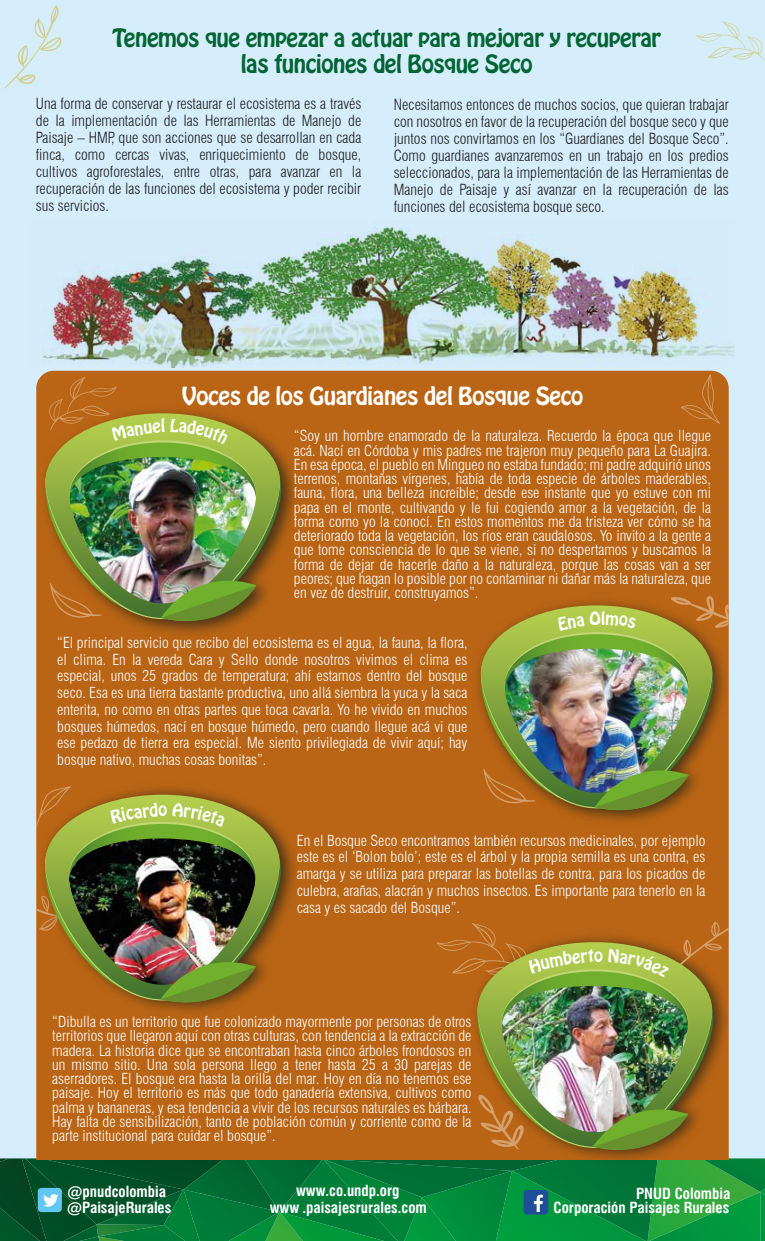
<style>
.page{position:relative;width:765px;height:1241px;background:#fff}
.page>*{position:absolute;margin:0;border:0;box-sizing:border-box;transform-origin:0 0}
.t1{font:22.25px/25.1px "Hobo Std";letter-spacing:-.02em;color:#006533;text-align:center}
.t2{font:22px "Hobo Std";letter-spacing:-.02em;color:#fff}
.t3{font:16.12px "Hobo Std";color:#fff}
.t4{font:15.88px "Hobo Std";color:#fff}
.t5{font:300 condensed 15px/16.9px "Swiss 721 BT";color:#1d1d1b;text-align:justify}
.t6{font:700 condensed 15px "Swiss 721 BT";color:#fff}
.t7{font:300 condensed 14.88px/14.2px "Swiss 721 BT";color:#fff;text-align:justify}
</style>
<div class="page">
<div style="left:0;top:0;width:765px;height:1240px;background:#d6edfc"></div>
<img style="left:42px;top:226px;width:692px;height:141px">
<svg style="left:4px;top:5px;width:58px;height:84px"></svg>
<div style="left:36px;top:370px;width:693px;height:721px;background:#ba6515"></div>
<div style="left:36px;top:372px;width:297px;height:298px;background:#ba6515"></div>
<div style="left:440px;top:564px;width:289px;height:294px;background:#ba6515"></div>
<img style="left:438px;top:898px;width:291px;height:193px">
<svg style="left:671px;top:594px;width:58px;height:54px"></svg>
<svg style="left:681px;top:374px;width:39px;height:50px"></svg>
<img style="left:45px;top:413px;width:235px;height:205px">
<img style="left:161px;top:562px;width:95px;height:73px">
<img style="left:481px;top:605px;width:231px;height:202px">
<img style="left:595px;top:752px;width:94px;height:72px">
<img style="left:478px;top:941px;width:234px;height:150px">
<div style="left:36px;top:750px;width:296px;height:298px;background:#ba6515"></div>
<img style="left:45px;top:794px;width:235px;height:205px">
<img style="left:160px;top:943px;width:96px;height:74px">
<svg style="left:696px;top:21px;width:69px;height:41px"></svg>
<svg style="left:0;top:1091px;width:765px;height:149px"></svg>
<div style="left:557px;top:611px;width:79px;height:19px;background:#b0ca4d"></div>
<svg style="left:48px;top:376px;width:182px;height:68px"></svg>
<svg style="left:110px;top:802px;width:116px;height:25px"></svg>
<svg style="left:437px;top:922px;width:157px;height:56px"></svg>
<svg style="left:608px;top:914px;width:121px;height:87px"></svg>
<h1 class="t1" style="left:113px;top:26px;width:550px">Tenemos que empezar a actuar para mejorar y recuperar las funciones del Bosque Seco</h1>
<p class="t5" style="left:36px;top:95px;width:327px">Una forma de conservar y restaurar el ecosistema es a través de la implementación de las Herramientas de Manejo de Paisaje – HMP, que son acciones que se desarrollan en cada finca, como cercas vivas, enriquecimiento de bosque, cultivos agroforestales, entre otras, para avanzar en la recuperación de las funciones del ecosistema y poder recibir sus servicios.</p>
<p class="t5" style="left:394px;top:96px;width:337px">Necesitamos entonces de muchos socios, que quieran trabajar con nosotros en favor de la recuperación del bosque seco y que juntos nos convirtamos en los “Guardianes del Bosque Seco”.<br>Como guardianes avanzaremos en un trabajo en los predios seleccionados, para la implementación de las Herramientas de Manejo de Paisaje y así avanzar en la recuperación de las funciones del ecosistema bosque seco.</p>
<h2 class="t2" style="left:182px;top:381px;width:403px">Voces de los Guardianes del Bosque Seco</h2>
<p class="t7" style="left:294px;top:429px;width:419px">“Soy un hombre enamorado de la naturaleza. Recuerdo la época que llegue acá. Nací en Córdoba y mis padres me trajeron muy pequeño para La Guajira.<br>En esa época, el pueblo en Mingueo no estaba fundado; mi padre adquirió unos terrenos, montañas vírgenes, había de toda especie de árboles maderables, fauna, flora, una belleza increíble; desde ese instante que yo estuve con mi papa en el monte, cultivando y le fui cogiendo amor a la vegetación, de la forma como yo la conocí. En estos momentos me da tristeza ver cómo se ha deteriorado toda la vegetación, los ríos eran caudalosos. Yo invito a la gente a que tome consciencia de lo que se viene, si no despertamos y buscamos la forma de dejar de hacerle daño a la naturaleza, porque las cosas van a ser peores; que hagan lo posible por no contaminar ni dañar más la naturaleza, que en vez de destruir, construyamos”.</p>
<p class="t7" style="left:57px;top:634px;width:412px;line-height:16.8px">“El principal servicio que recibo del ecosistema es el agua, la fauna, la flora, el clima. En la vereda Cara y Sello donde nosotros vivimos el clima es especial, unos 25 grados de temperatura; ahí estamos dentro del bosque seco. Esa es una tierra bastante productiva, uno allá siembra la yuca y la saca enterita, no como en otras partes que toca cavarla. Yo he vivido en muchos bosques húmedos, nací en bosque húmedo, pero cuando llegue acá vi que ese pedazo de tierra era especial. Me siento privilegiada de vivir aquí; hay bosque nativo, muchas cosas bonitas”.</p>
<p class="t4" style="left:601px;top:607px;width:6px">l</p>
<p class="t7" style="left:297px;top:831px;width:410px;line-height:16.8px">En el Bosque Seco encontramos también recursos medicinales, por ejemplo este es el ‘Bolon bolo’; este es el árbol y la propia semilla es una contra, es amarga y se utiliza para preparar las botellas de contra, para los picados de culebra, arañas, alacrán y muchos insectos. Es importante para tenerlo en la casa y es sacado del Bosque”.</p>
<p class="t7" style="left:52px;top:1014px;width:421px">“Dibulla es un territorio que fue colonizado mayormente por personas de otros territorios que llegaron aquí con otras culturas, con tendencia a la extracción de madera. La historia dice que se encontraban hasta cinco árboles frondosos en un mismo sitio. Una sola persona llego a tener hasta 25 a 30 parejas de aserradores. El bosque era hasta la orilla del mar. Hoy en día no tenemos ese paisaje. Hoy el territorio es más que todo ganadería extensiva, cultivos como palma y bananeras, y esa tendencia a vivir de los recursos naturales es bárbara.<br>Hay falta de sensibilización, tanto de población común y corriente como de la parte institucional para cuidar el bosque”.</p>
<p class="t3" style="left:594px;top:943px;width:11px">o</p>
<p class="t6" style="left:68px;top:1181px;width:100px">@pnudcolombia</p>
<p class="t6" style="left:296px;top:1180px;width:105px">www.co.undp.org</p>
<p class="t6" style="left:636px;top:1183px;width:96px">PNUD Colombia</p>
<p class="t6" style="left:67px;top:1198px;width:106px">@PaisajeRurales</p>
<p class="t6" style="left:554px;top:1198px;width:177px">Corporación Paisajes Rurales</p>
<p class="t6" style="left:270px;top:1198px;width:159px">www .paisajesrurales.com</p>
</div>
